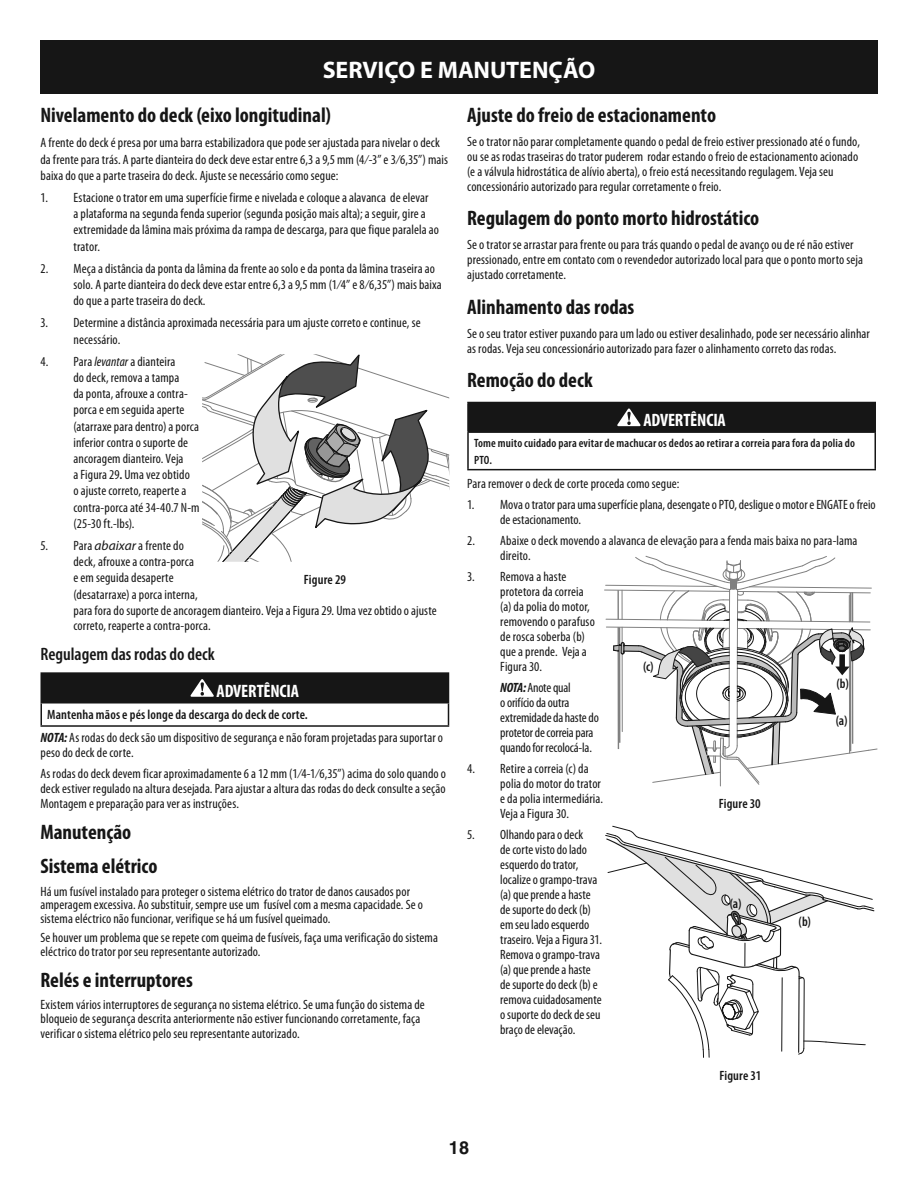
<style>
.page{position:relative;width:918px;height:1188px;background:#fff}
.page>*{position:absolute;margin:0;border:0;box-sizing:border-box;transform-origin:0 0}
.t1{font:700 24px "Myriad Pro";letter-spacing:-.005em;color:#fff}
.t2{font:700 condensed 21px/34.2px "Myriad Pro";color:#161616}
.t3{font:600 condensed 18px "Myriad Pro";color:#161616}
.t4{font:700 condensed 18px "Myriad Pro";letter-spacing:-.01em;color:#fff}
.t5{font:700 18px "Helvetica";color:#161616}
.t6{font:condensed 13.5px/15px "Myriad Pro";letter-spacing:.005em;color:#161616}
.t7{font:condensed 13.5px/15px "Myriad Pro";letter-spacing:-.015em;color:#161616}
.t8{font:600 condensed 13.5px "Myriad Pro";letter-spacing:.01em;color:#161616}
.t9{font:600 condensed 12px/16.5px "Myriad Pro";letter-spacing:.015em;color:#161616}
.s1{font-style:italic}
.s2{font-weight:600}
.s3{font-style:italic;font-stretch:normal}
.s4{font-weight:700;font-style:italic}
</style>
<div class="page">
<div style="left:40px;top:40px;width:838px;height:54px;background:#161616"></div>
<div style="left:41px;top:673px;width:407px;height:30px;background:#161616"></div>
<hr style="left:40px;top:672px;width:409px;height:2px;background:#161616">
<hr style="left:40px;top:674px;width:2px;height:28px;background:#161616">
<hr style="left:40px;top:702px;width:409px;height:2px;background:#161616">
<hr style="left:40px;top:704px;width:2px;height:21px;background:#161616">
<svg style="left:448px;top:674px;width:1px;height:51px"></svg>
<hr style="left:40px;top:725px;width:409px;height:2px;background:#161616">
<svg style="left:190px;top:679px;width:24px;height:18px"></svg>
<div style="left:468px;top:403px;width:407px;height:29px;background:#161616"></div>
<hr style="left:467px;top:402px;width:409px;height:1px;background:#161616">
<hr style="left:467px;top:403px;width:2px;height:28px;background:#161616">
<svg style="left:875px;top:403px;width:1px;height:28px"></svg>
<hr style="left:467px;top:431px;width:409px;height:2px;background:#161616">
<hr style="left:467px;top:433px;width:2px;height:36px;background:#161616">
<hr style="left:874px;top:433px;width:2px;height:36px;background:#161616">
<hr style="left:467px;top:469px;width:409px;height:1px;background:#161616">
<svg style="left:617px;top:408px;width:24px;height:18px"></svg>
<svg style="left:202px;top:354px;width:248px;height:208px"></svg>
<hr style="left:720px;top:754px;width:1px;height:32px;background:#808080">
<svg style="left:604px;top:556px;width:274px;height:229px"></svg>
<svg style="left:605px;top:826px;width:270px;height:232px"></svg>
<h1 class="t1" style="left:323px;top:56px;width:274px">SERVIÇO E MANUTENÇÃO</h1>
<h2 class="t2" style="left:41px;top:99px;width:292px">Nivelamento do deck (eixo longitudinal)</h2>
<p class="t6" style="left:41px;top:136px;width:409px;line-height:16.2px">A frente do deck é presa por uma barra estabilizadora que pode ser ajustada para nivelar o deck da frente para trás. A parte dianteira do deck deve estar entre 6,3 a 9,5 mm (4⁄-3” e 3⁄6,35”) mais baixa do que a parte traseira do deck. Ajuste se necessário como segue:</p>
<p class="t6" style="left:74px;top:190px;width:367px;line-height:16.2px;text-indent:-33px">1. Estacione o trator em uma superfície firme e nivelada e coloque a alavanca de elevar<br>a plataforma na segunda fenda superior (segunda posição mais alta); a seguir, gire a extremidade da lâmina mais próxima da rampa de descarga, para que fique paralela ao trator.</p>
<p class="t6" style="left:73px;top:261px;width:370px;line-height:16.2px;text-indent:-33px">2. Meça a distância da ponta da lâmina da frente ao solo e da ponta da lâmina traseira ao solo. A parte dianteira do deck deve estar entre 6,3 a 9,5 mm (1⁄4” e 8⁄6,35”) mais baixa do que a parte traseira do deck.</p>
<p class="t6" style="left:73px;top:316px;width:349px;line-height:16.2px;text-indent:-33px">3. Determine a distância aproximada necessária para um ajuste correto e continue, se necessário.</p>
<p class="t6" style="left:73px;top:354px;width:128px;line-height:16.2px;text-indent:-33px">4. Para <span class="s1">levantar</span> a dianteira<br>do deck, remova a tampa<br>da ponta, afrouxe a contra&shy;porca e em seguida aperte (atarraxe para dentro) a porca inferior contra o suporte de ancoragem dianteiro. Veja<br>a Figura 29<span class="s2">.</span> Uma vez obtido<br>o ajuste correto, reaperte a contra-porca até 34-40.7 N-m (25-30 ft.-lbs).</p>
<p class="t6" style="left:73px;top:538px;width:365px;line-height:15.9px;text-indent:-33px">5. Para <span class="s3">abaixar</span> a frente do<br>deck, afrouxe a contra-porca<br>e em seguida desaperte<br>(desatarraxe) a porca interna,<br>para fora do suporte de ancoragem dianteiro. Veja a Figura 29. Uma vez obtido o ajuste correto, reaperte a contra-porca.</p>
<h3 class="t3" style="left:41px;top:647px;width:176px">Regulagem das rodas do deck</h3>
<h3 class="t4" style="left:217px;top:684px;width:84px">ADVERTÊNCIA</h3>
<p class="t6" style="left:41px;top:704px;width:404px;line-height:22.8px;text-indent:7px"><span class="s2">Mantenha mãos e pés longe da descarga do deck de corte.<br></span><span class="s4">NOTA:</span> As rodas do deck são um dispositivo de segurança e não foram projetadas para suportar o</p>
<p class="t6" style="left:41px;top:743px;width:407px;line-height:21px">peso do deck de corte.<br>As rodas do deck devem ficar aproximadamente 6 a 12 mm (1⁄4-1⁄6,35”) acima do solo quando o</p>
<p class="t6" style="left:41px;top:782px;width:407px">deck estiver regulado na altura desejada. Para ajustar a altura das rodas do deck consulte a seção<br>Montagem e preparação para ver as instruções.</p>
<h2 class="t2" style="left:41px;top:816px;width:118px">Manutenção<br>Sistema elétrico</h2>
<p class="t6" style="left:41px;top:885px;width:384px;line-height:13.5px">Há um fusível instalado para proteger o sistema elétrico do trator de danos causados por amperagem excessiva. Ao substituir, sempre use um fusível com a mesma capacidade. Se o sistema eléctrico não funcionar, verifique se há um fusível queimado.</p>
<p class="t6" style="left:41px;top:932px;width:399px;line-height:13.5px">Se houver um problema que se repete com queima de fusíveis, faça uma verificação do sistema eléctrico do trator por seu representante autorizado.</p>
<h2 class="t2" style="left:41px;top:964px;width:154px">Relés e interruptores</h2>
<p class="t6" style="left:41px;top:999px;width:386px;line-height:13.5px">Existem vários interruptores de segurança no sistema elétrico. Se uma função do sistema de bloqueio de segurança descrita anteriormente não estiver funcionando corretamente, faça</p>
<p class="t6" style="left:41px;top:1027px;width:261px">verificar o sistema elétrico pelo seu representante autorizado.</p>
<h2 class="t2" style="left:467px;top:99px;width:250px">Ajuste do freio de estacionamento</h2>
<p class="t6" style="left:467px;top:135px;width:394px">Se o trator não parar completamente quando o pedal de freio estiver pressionado até o fundo, ou se as rodas traseiras do trator puderem rodar estando o freio de estacionamento acionado (e a válvula hidrostática de alívio aberta), o freio está necessitando regulagem. Veja seu concessionário autorizado para regular corretamente o freio.</p>
<h2 class="t2" style="left:467px;top:203px;width:294px">Regulagem do ponto morto hidrostático</h2>
<p class="t6" style="left:467px;top:238px;width:397px">Se o trator se arrastar para frente ou para trás quando o pedal de avanço ou de ré não estiver pressionado, entre em contato com o revendedor autorizado local para que o ponto morto seja ajustado corretamente.</p>
<h2 class="t2" style="left:467px;top:291px;width:169px">Alinhamento das rodas</h2>
<p class="t6" style="left:467px;top:326px;width:404px">Se o seu trator estiver puxando para um lado ou estiver desalinhado, pode ser necessário alinhar as rodas. Veja seu concessionário autorizado para fazer o alinhamento correto das rodas.</p>
<h2 class="t2" style="left:467px;top:364px;width:127px">Remoção do deck</h2>
<h3 class="t4" style="left:643px;top:413px;width:84px">ADVERTÊNCIA</h3>
<p class="t9" style="left:474px;top:436px;width:383px">Tome muito cuidado para evitar de machucar os dedos ao retirar a correia para fora da polia do<br>PTO.</p>
<p class="t6" style="left:467px;top:477px;width:214px">Para remover o deck de corte proceda como segue:</p>
<p class="t6" style="left:500px;top:498px;width:377px;text-indent:-33px">1. Mova o trator para uma superfície plana, desengate o PTO, desligue o motor e ENGATE o freio de estacionamento.</p>
<p class="t6" style="left:500px;top:534px;width:359px;text-indent:-33px">2. Abaixe o deck movendo a alavanca de elevação para a fenda mais baixa no para-lama direito.</p>
<p class="t6" style="left:500px;top:570px;width:96px;text-indent:-33px">3. Remova a haste protetora da correia (a) da polia do motor, removendo o parafuso de rosca soberba (b) que a prende. Veja a<br>Figura 30.</p>
<p class="t7" style="left:500px;top:681px;width:100px"><span class="s4">NOTA:</span> Anote qual<br>o orifício da outra extremidade da haste do protetor de correia para quando for recolocá-la.</p>
<p class="t6" style="left:500px;top:762px;width:104px;text-indent:-33px">4. Retire a correia (c) da polia do motor do trator e da polia intermediária.<br>Veja a Figura 30.</p>
<p class="t6" style="left:500px;top:828px;width:103px;text-indent:-33px">5. Olhando para o deck<br>de corte visto do lado esquerdo do trator, localize o grampo-trava (a) que prende a haste de suporte do deck (b) em seu lado esquerdo traseiro. Veja a Figura 31.<br>Remova o grampo-trava (a) que prende a haste de suporte do deck (b) e remova cuidadosamente o suporte do deck de seu braço de elevação.</p>
<p class="t8" style="left:304px;top:574px;width:44px">Figure 29</p>
<p class="t8" style="left:643px;top:662px;width:12px">(c)</p>
<p class="t8" style="left:836px;top:678px;width:14px">(b)</p>
<p class="t8" style="left:836px;top:715px;width:13px">(a)</p>
<p class="t8" style="left:719px;top:799px;width:44px">Figure 30</p>
<p class="t8" style="left:730px;top:898px;width:13px">(a)</p>
<p class="t8" style="left:799px;top:916px;width:14px">(b)</p>
<h3 class="t5" style="left:449px;top:1141px;width:22px">18</h3>
<p class="t8" style="left:720px;top:1070px;width:43px">Figure 31</p>
</div>
